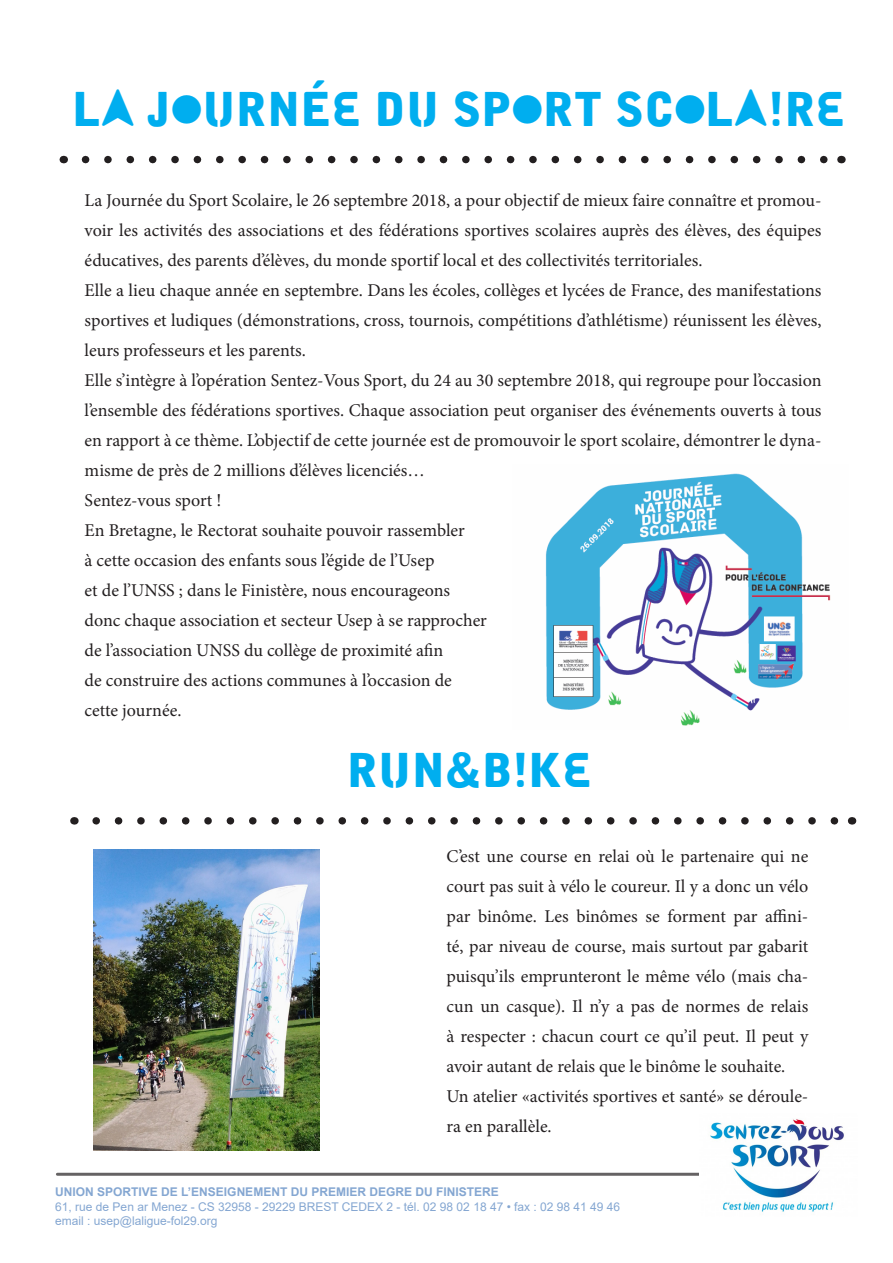
<style>
.page{position:relative;width:893px;height:1263px;background:#fff}
.page>*{position:absolute;margin:0;border:0;box-sizing:border-box;transform-origin:0 0}
.t1{font:46.5px "Alpha Ligue";color:#00aeef}
.t2{font:18px/30px "Minion Pro";color:#231f20;text-align:justify}
.t3{font:12px/14.4px "Arial";color:#4f80be}
.t4{font:700 12px "Arial";color:#4f80be}
</style>
<div class="page">
<hr style="left:57px;top:1173px;width:779px;height:3px;background:#231f20">
<svg style="left:64px;top:156px;width:777px;height:7px"></svg>
<svg style="left:85px;top:156px;width:745px;height:7px"></svg>
<img style="left:699px;top:1126px;width:145px;height:86px">
<svg style="left:75px;top:817px;width:777px;height:7px"></svg>
<svg style="left:96px;top:817px;width:744px;height:7px"></svg>
<svg style="left:699px;top:1119px;width:113px;height:21px"></svg>
<img style="left:94px;top:849px;width:225px;height:301px">
<img style="left:545px;top:473px;width:286px;height:253px">
<p class="t1" style="left:72px;top:80px;width:775px">LA JOURNÉE DU SPORT SCOLAIRE</p>
<p class="t2" style="left:85px;top:185px;width:738px">La Journée du Sport Scolaire, le 26 septembre 2018, a pour objectif de mieux faire connaître et promou&shy;voir les activités des associations et des fédérations sportives scolaires auprès des élèves, des équipes éducatives, des parents d’élèves, du monde sportif local et des collectivités territoriales.</p>
<p class="t2" style="left:85px;top:275px;width:738px">Elle a lieu chaque année en septembre. Dans les écoles, collèges et lycées de France, des manifestations sportives et ludiques (démonstrations, cross, tournois, compétitions d’athlétisme) réunissent les élèves, leurs professeurs et les parents.</p>
<p class="t2" style="left:85px;top:365px;width:738px">Elle s’intègre à l’opération Sentez-Vous Sport, du 24 au 30 septembre 2018, qui regroupe pour l’occasion l’ensemble des fédérations sportives. Chaque association peut organiser des événements ouverts à tous en rapport à ce thème. L’objectif de cette journée est de promouvoir le sport scolaire, démontrer le dyna&shy;misme de près de 2 millions d’élèves licenciés…</p>
<p class="t2" style="left:85px;top:485px;width:138px">Sentez-vous sport !</p>
<p class="t2" style="left:85px;top:515px;width:382px">En Bretagne, le Rectorat souhaite pouvoir rassembler</p>
<p class="t2" style="left:85px;top:545px;width:351px">à cette occasion des enfants sous l’égide de l’Usep</p>
<p class="t2" style="left:85px;top:575px;width:367px">et de l’UNSS ; dans le Finistère, nous encourageons</p>
<p class="t2" style="left:85px;top:605px;width:404px">donc chaque association et secteur Usep à se rapprocher</p>
<p class="t2" style="left:85px;top:635px;width:360px">de l’association UNSS du collège de proximité afin</p>
<p class="t2" style="left:85px;top:665px;width:369px">de construire des actions communes à l’occasion de</p>
<p class="t2" style="left:85px;top:695px;width:98px">cette journée.</p>
<p class="t1" style="left:347px;top:741px;width:247px">RUN&amp;BIKE</p>
<p class="t2" style="left:446px;top:842px;width:363px">C’est une course en relai où le partenaire qui ne court pas suit à vélo le coureur. Il y a donc un vélo par binôme. Les binômes se forment par affini&shy;té, par niveau de course, mais surtout par gabarit puisqu’ils emprunteront le même vélo (mais cha&shy;cun un casque). Il n’y a pas de normes de relais à respecter : chacun court ce qu’il peut. Il peut y avoir autant de relais que le binôme le souhaite.</p>
<p class="t2" style="left:446px;top:1082px;width:363px">Un atelier «activités sportives et santé» se déroule&shy;ra en parallèle.</p>
<p class="t4" style="left:55px;top:1183px;width:445px">UNION SPORTIVE DE L’ENSEIGNEMENT DU PREMIER DEGRE DU FINISTERE</p>
<p class="t3" style="left:55px;top:1199px;width:566px">61, rue de Pen ar Menez - CS 32958 - 29229 BREST CEDEX 2 - tél. 02 98 02 18 47 • fax : 02 98 41 49 46 email : usep@laligue-fol29.org</p>
</div>
